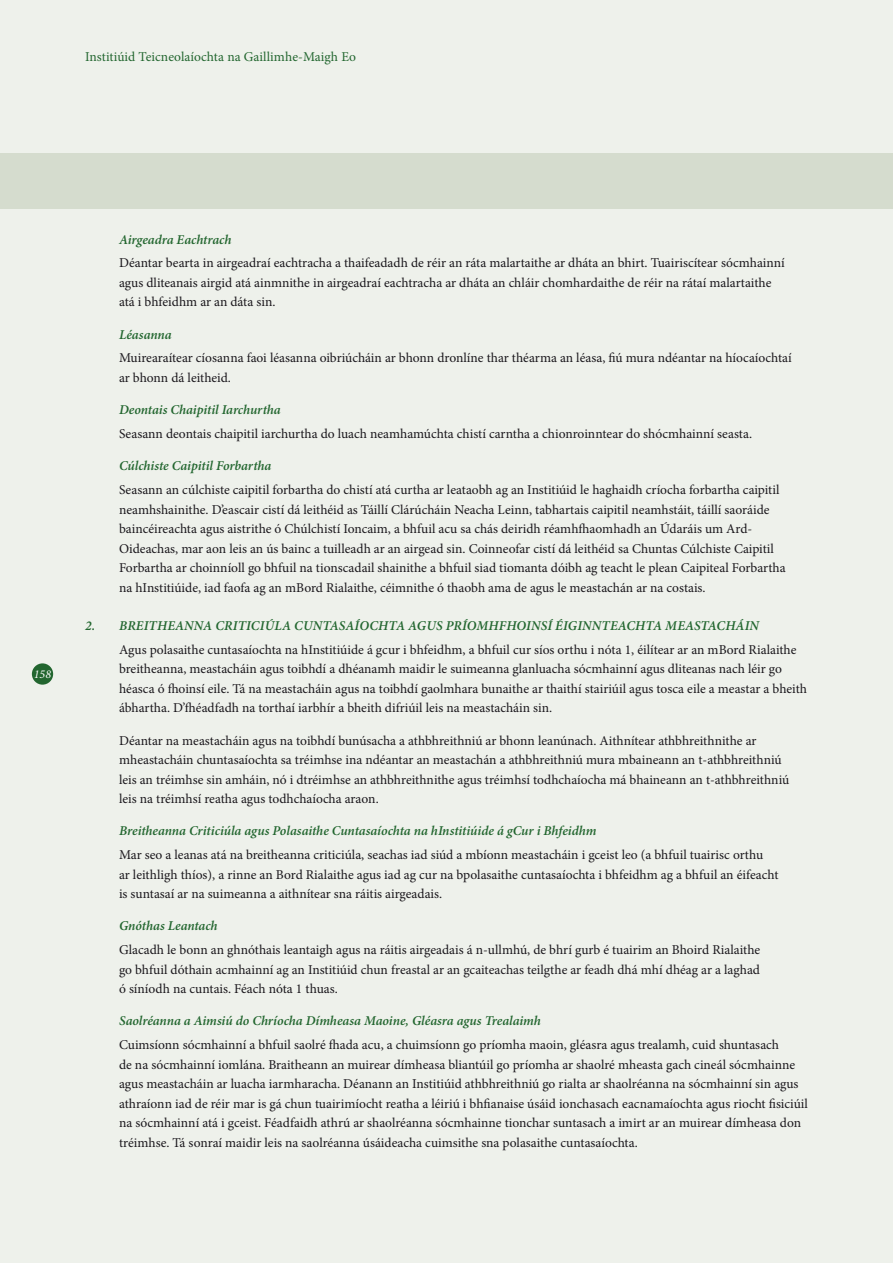
<style>
.page{position:relative;width:893px;height:1263px;background:#eef1eb}
.page>*{position:absolute;margin:0;border:0;box-sizing:border-box;transform-origin:0 0}
.App2_Body_8-8__3{font:13.5px/19.5px "Minion Pro";color:#1a171c}
.APP2_H8_8-8{font:italic 600 13.5px "Minion Pro";letter-spacing:-.005em;color:#22662f}
.APP2_H9_Indent_8-8_0{font:italic 600 13.5px "Minion Pro";letter-spacing:.01em;color:#22662f}
.t1{font:13.5px "Minion Pro";letter-spacing:.005em;color:#22662f}
.t2{font:italic 12px "Minion Pro";color:#fff}
</style>
<div class="page">
<div style="left:0;top:153px;width:893px;height:55px;background:#d5dcce"></div>
<div style="left:32px;top:663px;width:21px;height:22px;background:#22662f;border-radius:50%"></div>
<p class="t1" style="left:85px;top:47px;width:272px">Institiúid Teicneolaíochta na Gaillimhe-Maigh Eo</p>
<p class="t2" style="left:34px;top:667px;width:19px">158</p>
<p class="APP2_H8_8-8" style="left:119px;top:231px;width:114px">Airgeadra Eachtrach</p>
<p class="App2_Body_8-8__3" style="left:119px;top:253px;width:667px">Déantar bearta in airgeadraí eachtracha a thaifeadadh de réir an ráta malartaithe ar dháta an bhirt. Tuairiscítear sócmhainní agus dliteanais airgid atá ainmnithe in airgeadraí eachtracha ar dháta an chláir chomhardaithe de réir na rátaí malartaithe atá i bhfeidhm ar an dáta sin.</p>
<p class="APP2_H8_8-8" style="left:119px;top:326px;width:54px">Léasanna</p>
<p class="App2_Body_8-8__3" style="left:119px;top:348px;width:674px">Muirearaítear cíosanna faoi léasanna oibriúcháin ar bhonn dronlíne thar théarma an léasa, fiú mura ndéantar na híocaíochtaí ar bhonn dá leitheid.</p>
<p class="APP2_H8_8-8" style="left:119px;top:402px;width:163px">Deontais Chaipitil Iarchurtha</p>
<p class="App2_Body_8-8__3" style="left:119px;top:424px;width:634px">Seasann deontais chaipitil iarchurtha do luach neamhamúchta chistí carntha a chionroinntear do shócmhainní seasta.</p>
<p class="APP2_H8_8-8" style="left:119px;top:458px;width:154px">Cúlchiste Caipitil Forbartha</p>
<p class="App2_Body_8-8__3" style="left:119px;top:480px;width:668px">Seasann an cúlchiste caipitil forbartha do chistí atá curtha ar leataobh ag an Institiúid le haghaidh críocha forbartha caipitil neamhshainithe. D’eascair cistí dá leithéid as Táillí Clárúcháin Neacha Leinn, tabhartais caipitil neamhstáit, táillí saoráide baincéireachta agus aistrithe ó Chúlchistí Ioncaim, a bhfuil acu sa chás deiridh réamhfhaomhadh an Údaráis um Ard-Oideachas, mar aon leis an ús bainc a tuilleadh ar an airgead sin. Coinneofar cistí dá leithéid sa Chuntas Cúlchiste Caipitil Forbartha ar choinníoll go bhfuil na tionscadail shainithe a bhfuil siad tiomanta dóibh ag teacht le plean Caipiteal Forbartha na hInstitiúide, iad faofa ag an mBord Rialaithe, céimnithe ó thaobh ama de agus le meastachán ar na costais.</p>
<p class="APP2_H9_Indent_8-8_0" style="left:85px;top:618px;width:675px">2. BREITHEANNA CRITICIÚLA CUNTASAÍOCHTA AGUS PRÍOMHFHOINSÍ ÉIGINNTEACHTA MEASTACHÁIN</p>
<p class="App2_Body_8-8__3" style="left:119px;top:640px;width:689px">Agus polasaithe cuntasaíochta na hInstitiúide á gcur i bhfeidhm, a bhfuil cur síos orthu i nóta 1, éilítear ar an mBord Rialaithe breitheanna, meastacháin agus toibhdí a dhéanamh maidir le suimeanna glanluacha sócmhainní agus dliteanas nach léir go héasca ó fhoinsí eile. Tá na meastacháin agus na toibhdí gaolmhara bunaithe ar thaithí stairiúil agus tosca eile a meastar a bheith ábhartha. D’fhéadfadh na torthaí iarbhír a bheith difriúil leis na meastacháin sin.</p>
<p class="App2_Body_8-8__3" style="left:119px;top:731px;width:672px">Déantar na meastacháin agus na toibhdí bunúsacha a athbhreithniú ar bhonn leanúnach. Aithnítear athbhreithnithe ar mheastacháin chuntasaíochta sa tréimhse ina ndéantar an meastachán a athbhreithniú mura mbaineann an t-athbhreithniú leis an tréimhse sin amháin, nó i dtréimhse an athbhreithnithe agus tréimhsí todhchaíocha má bhaineann an t-athbhreithniú leis na tréimhsí reatha agus todhchaíocha araon.</p>
<p class="APP2_H8_8-8" style="left:119px;top:823px;width:479px">Breitheanna Criticiúla agus Polasaithe Cuntasaíochta na hInstitiúide á gCur i Bhfeidhm</p>
<p class="App2_Body_8-8__3" style="left:119px;top:845px;width:661px">Mar seo a leanas atá na breitheanna criticiúla, seachas iad siúd a mbíonn meastacháin i gceist leo (a bhfuil tuairisc orthu<br>ar leithligh thíos), a rinne an Bord Rialaithe agus iad ag cur na bpolasaithe cuntasaíochta i bhfeidhm ag a bhfuil an éifeacht is suntasaí ar na suimeanna a aithnítear sna ráitis airgeadais.</p>
<p class="APP2_H8_8-8" style="left:119px;top:918px;width:100px">Gnóthas Leantach</p>
<p class="App2_Body_8-8__3" style="left:119px;top:940px;width:643px;text-align:justify">Glacadh le bonn an ghnóthais leantaigh agus na ráitis airgeadais á n-ullmhú, de bhrí gurb é tuairim an Bhoird Rialaithe go bhfuil dóthain acmhainní ag an Institiúid chun freastal ar an gcaiteachas teilgthe ar feadh dhá mhí dhéag ar a laghad ó síníodh na cuntais. Féach nóta 1 thuas.</p>
<p class="APP2_H8_8-8" style="left:119px;top:1013px;width:423px">Saolréanna a Aimsiú do Chríocha Dímheasa Maoine, Gléasra agus Trealaimh</p>
<p class="App2_Body_8-8__3" style="left:119px;top:1035px;width:690px">Cuimsíonn sócmhainní a bhfuil saolré fhada acu, a chuimsíonn go príomha maoin, gléasra agus trealamh, cuid shuntasach<br>de na sócmhainní iomlána. Braitheann an muirear dímheasa bliantúil go príomha ar shaolré mheasta gach cineál sócmhainne agus meastacháin ar luacha iarmharacha. Déanann an Institiúid athbhreithniú go rialta ar shaolréanna na sócmhainní sin agus athraíonn iad de réir mar is gá chun tuairimíocht reatha a léiriú i bhfianaise úsáid ionchasach eacnamaíochta agus riocht fisiciúil na sócmhainní atá i gceist. Féadfaidh athrú ar shaolréanna sócmhainne tionchar suntasach a imirt ar an muirear dímheasa don tréimhse. Tá sonraí maidir leis na saolréanna úsáideacha cuimsithe sna polasaithe cuntasaíochta.</p>
</div>
